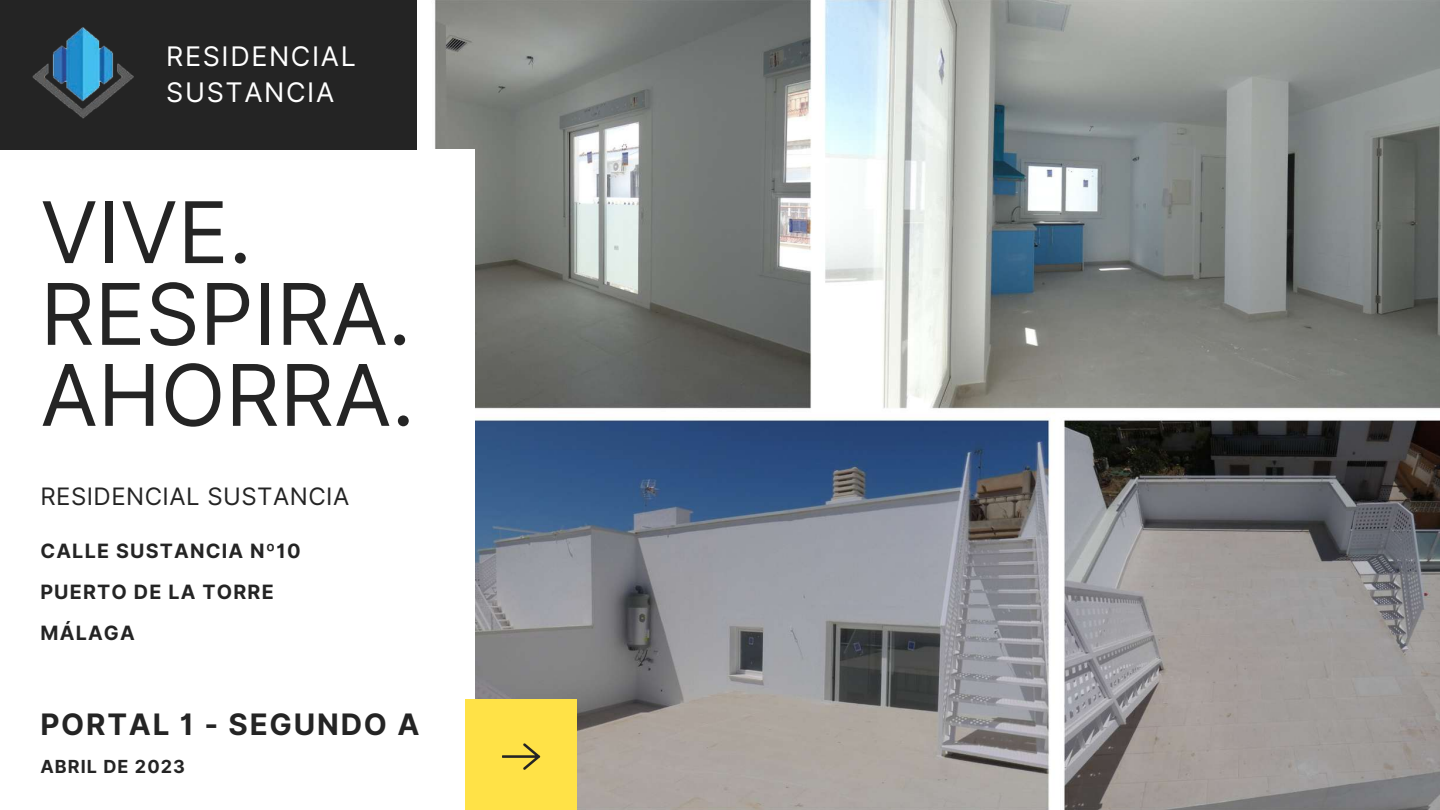
<style>
.page{position:relative;width:1440px;height:810px;background:#fff}
.page>*{position:absolute;margin:0;border:0;box-sizing:border-box;transform-origin:0 0}
.t1{font:85px/81.4px "Inter";color:#242424}
.t2{font:700 29.6px "Inter";letter-spacing:.06em;color:#242424}
.t3{font:26.9px/36px "Inter";letter-spacing:.06em;color:#fff}
.t4{font:24px "Inter";letter-spacing:.02em;color:#242424}
.t5{font:700 19.7px/40.7px "Inter";letter-spacing:.06em;color:#242424}
.t6{font:700 18px "Inter";letter-spacing:.06em;color:#242424}
</style>
<div class="page">
<img style="left:434px;top:0;width:1006px;height:810px">
<div style="left:0;top:149px;width:475px;height:661px;background:#fff"></div>
<div style="left:465px;top:699px;width:111px;height:111px;background:#ffe247"></div>
<svg style="left:502px;top:743px;width:38px;height:27px"></svg>
<div style="left:0;top:0;width:417px;height:149px;background:#242424"></div>
<img style="left:32px;top:27px;width:102px;height:92px">
<h3 class="t3" style="left:166px;top:38px;width:191px">RESIDENCIAL<br>SUSTANCIA</h3>
<h1 class="t1" style="left:40px;top:191px;width:376px">VIVE.<br>RESPIRA.<br>AHORRA.</h1>
<p class="t4" style="left:40px;top:482px;width:310px">RESIDENCIAL SUSTANCIA</p>
<p class="t5" style="left:40px;top:531px;width:262px">CALLE SUSTANCIA Nº10<br>PUERTO DE LA TORRE<br>MÁLAGA</p>
<h2 class="t2" style="left:40px;top:706px;width:381px">PORTAL 1 - SEGUNDO A</h2>
<p class="t6" style="left:40px;top:756px;width:146px">ABRIL DE 2023</p>
</div>
